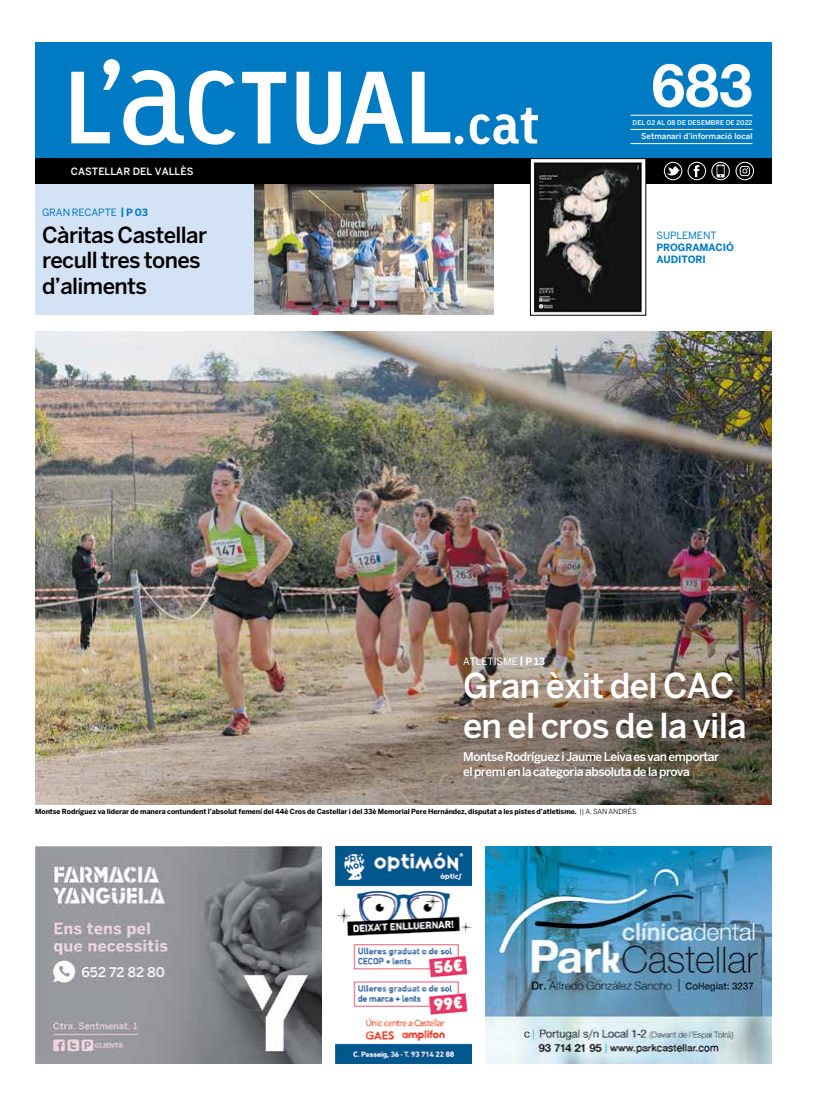
<style>
.page{position:relative;width:820px;height:1106px;background:#fff}
.page>*{position:absolute;margin:0;border:0;box-sizing:border-box;transform-origin:0 0}
.t1{font:700 60px "Helvetica Neue";color:#fff}
.t2{font:500 34px/40px "Benton Sans";letter-spacing:-.02em;color:#fff}
.t3{font:500 22px/25px "Benton Sans";letter-spacing:-.03em;color:#000}
.t4{font:500 12px/15px "Benton Sans";letter-spacing:-.04em;color:#fff}
.t5{font:10px "Benton Sans";letter-spacing:-.005em;color:#007ac2}
.t6{font:700 10px/12px "Benton Sans";letter-spacing:-.01em;color:#007ac2}
.t7{font:500 10px "Benton Sans";letter-spacing:.005em;color:#fff}
.t8{font:10px "Benton Sans";letter-spacing:-.005em;color:#fff}
.t9{font:500 8px "Benton Sans";letter-spacing:.005em;color:#fff}
.t10{font:700 7px "Benton Sans";letter-spacing:-.01em;color:#000}
.t11{font:500 6.5px "Benton Sans";letter-spacing:.005em;color:#fff}
.s1{font-weight:700}
.s2{font-weight:400}
</style>
<div class="page">
<div style="left:35px;top:43px;width:736px;height:115px;background:#007ac2"></div>
<svg style="left:71px;top:59px;width:466px;height:87px"></svg>
<div style="left:35px;top:158px;width:736px;height:26px;background:#000"></div>
<svg style="left:666px;top:166px;width:13px;height:10px"></svg>
<div style="left:663px;top:162px;width:18px;height:18px;border:1px solid #fff;border-radius:50%"></div>
<svg style="left:693px;top:165px;width:6px;height:12px"></svg>
<div style="left:687px;top:162px;width:18px;height:18px;border:1px solid #fff;border-radius:50%"></div>
<div style="left:711px;top:162px;width:18px;height:18px;border:1px solid #fff;border-radius:50%"></div>
<svg style="left:716px;top:165px;width:8px;height:12px"></svg>
<hr style="left:630px;top:115px;width:122px;height:1px;background:#fff">
<hr style="left:630px;top:129px;width:122px;height:1px;background:#fff">
<hr style="left:630px;top:143px;width:122px;height:1px;background:#fff">
<div style="left:735px;top:162px;width:18px;height:18px;border:1px solid #fff;border-radius:50%"></div>
<svg style="left:739px;top:166px;width:10px;height:10px"></svg>
<div style="left:35px;top:184px;width:236px;height:130px;background:#d3e2f5"></div>
<img style="left:254px;top:184px;width:239px;height:130px">
<img style="left:532px;top:160px;width:111px;height:153px">
<div style="left:530px;top:158px;width:115px;height:157px;border:1px solid #000"></div>
<img style="left:35px;top:331px;width:736px;height:473px">
<img style="left:35px;top:846px;width:286px;height:217px">
<img style="left:485px;top:846px;width:286px;height:217px">
<img style="left:335px;top:846px;width:136px;height:217px">
<h3 class="t7" style="left:71px;top:165px;width:124px">CASTELLAR DEL VALLÈS</h3>
<h3 class="t5" style="left:42px;top:207px;width:107px">GRAN RECAPTE <span class="s1">| P 03</span></h3>
<h3 class="t3" style="left:42px;top:223px;width:167px">Càritas Castellar recull tres tones d’aliments</h3>
<h1 class="t1" style="left:651px;top:38px;width:102px">683</h1>
<p class="t11" style="left:632px;top:118px;width:121px">DEL 02 AL 08 DE DESEMBRE DE 2022</p>
<p class="t9" style="left:641px;top:132px;width:113px">Setmanari d’informació local</p>
<h3 class="t5" style="left:656px;top:229px;width:62px">SUPLEMENT</h3>
<h3 class="t6" style="left:656px;top:241px;width:79px">PROGRAMACIÓ<br>AUDITORI</h3>
<h3 class="t8" style="left:463px;top:655px;width:83px">ATLETISME <span class="s1">| P 13</span></h3>
<h2 class="t2" style="left:463px;top:665px;width:285px">Gran èxit del CAC en el cros de la vila</h2>
<h3 class="t4" style="left:463px;top:749px;width:257px">Montse Rodríguez i Jaume Leiva es van emportar el premi en la categoria absoluta de la prova</h3>
<p class="t10" style="left:35px;top:807px;width:602px">Montse Rodríguez va liderar de manera contundent l’absolut femení del 44è Cros de Castellar i del 33è Memorial Pere Hernández, disputat a les pistes d’atletisme. <span class="s2">|| A. SAN ANDRÉS</span></p>
</div>
